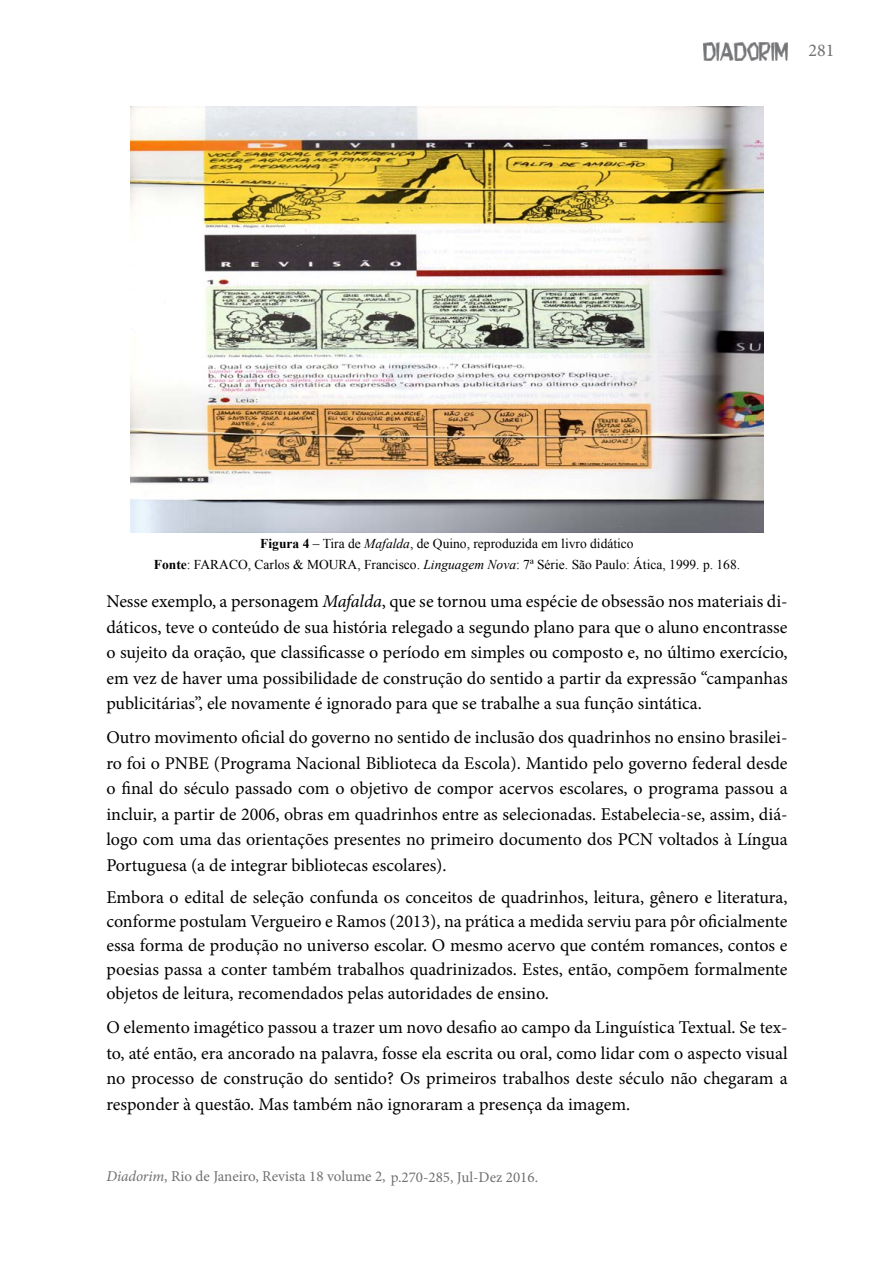
<style>
.page{position:relative;width:894px;height:1263px;background:#fff}
.page>*{position:absolute;margin:0;border:0;box-sizing:border-box;transform-origin:0 0}
.t1{font:18px/25.5px "Minion Pro";color:#000;text-align:justify}
.t2{font:18px "Minion Pro";color:#707070}
.t3{font:15px "Minion Pro";color:#707070}
.t4{font:13.5px/20.4px "Times New Roman";color:#000;text-align:center}
.s1{font-weight:700}
.s2{font-style:italic}
</style>
<div class="page">
<img style="left:703px;top:43px;width:84px;height:17px">
<img style="left:130px;top:106px;width:633px;height:426px">
<p class="t2" style="left:808px;top:38px;width:27px">281</p>
<p class="t4" style="left:154px;top:533px;width:587px"><span class="s1">Figura 4</span> – Tira de <span class="s2">Mafalda</span>, de Quino, reproduzida em livro didático<br><span class="s1">Fonte</span>: FARACO, Carlos &amp; MOURA, Francisco. <span class="s2">Linguagem Nova</span>: 7ª Série. São Paulo: Ática, 1999. p. 168.</p>
<p class="t1" style="left:106px;top:588px;width:682px">Nesse exemplo, a personagem <span class="s2">Mafalda</span>, que se tornou uma espécie de obsessão nos materiais di&shy;dáticos, teve o conteúdo de sua história relegado a segundo plano para que o aluno encontrasse o sujeito da oração, que classificasse o período em simples ou composto e, no último exercício, em vez de haver uma possibilidade de construção do sentido a partir da expressão “campanhas publicitárias”, ele novamente é ignorado para que se trabalhe a sua função sintática.</p>
<p class="t1" style="left:106px;top:725px;width:682px">Outro movimento oficial do governo no sentido de inclusão dos quadrinhos no ensino brasilei&shy;ro foi o PNBE (Programa Nacional Biblioteca da Escola). Mantido pelo governo federal desde o final do século passado com o objetivo de compor acervos escolares, o programa passou a incluir, a partir de 2006, obras em quadrinhos entre as selecionadas. Estabelecia-se, assim, diá&shy;logo com uma das orientações presentes no primeiro documento dos PCN voltados à Língua Portuguesa (a de integrar bibliotecas escolares).</p>
<p class="t1" style="left:106px;top:885px;width:682px;line-height:24px">Embora o edital de seleção confunda os conceitos de quadrinhos, leitura, gênero e literatura, conforme postulam Vergueiro e Ramos (2013), na prática a medida serviu para pôr oficialmente essa forma de produção no universo escolar. O mesmo acervo que contém romances, contos e poesias passa a conter também trabalhos quadrinizados. Estes, então, compõem formalmente objetos de leitura, recomendados pelas autoridades de ensino.</p>
<p class="t1" style="left:106px;top:1015px;width:682px">O elemento imagético passou a trazer um novo desafio ao campo da Linguística Textual. Se tex&shy;to, até então, era ancorado na palavra, fosse ela escrita ou oral, como lidar com o aspecto visual no processo de construção do sentido? Os primeiros trabalhos deste século não chegaram a responder à questão. Mas também não ignoraram a presença da imagem.</p>
<p class="t3" style="left:106px;top:1166px;width:433px"><span class="s2">Diadorim</span>, Rio de Janeiro, Revista 18 volume 2, p.270-285, Jul-Dez 2016.</p>
</div>
